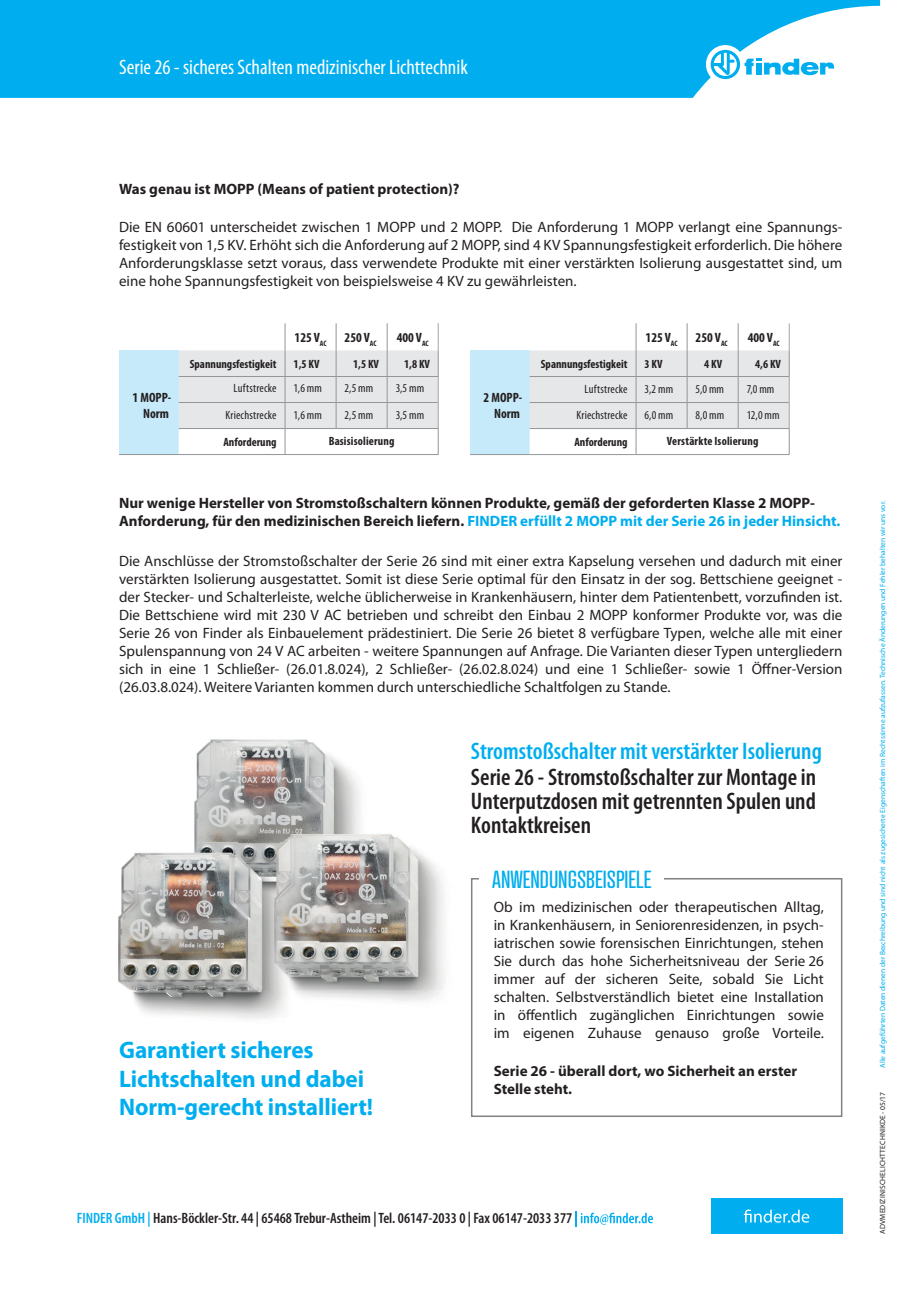
<style>
.page{position:relative;width:919px;height:1289px;background:#fff}
.page>*{position:absolute;margin:0;border:0;box-sizing:border-box;transform-origin:0 0}
.t1{font:600 condensed 24px/24px "Myriad Pro";color:#231f20;text-align:justify}
.t2{font:700 24px/28.8px "Myriad Pro";letter-spacing:-.005em;color:#00aeef}
.t3{font:600 condensed 24px "Myriad Pro";color:#00aeef}
.t4{font:24px "Atrament Std";color:#00aeef}
.t5{font:condensed 21px "Myriad Pro";color:#fff}
.t6{font:15px/18px "Myriad Pro";color:#231f20;text-align:justify}
.t7{font:700 15px/18px "Myriad Pro";color:#231f20}
.t8{font:600 condensed 15px "Myriad Pro";color:#231f20}
.t9{font:700 condensed 13.5px/16.2px "Myriad Pro";color:#231f20;text-align:right}
.t10{font:700 condensed 12px "Myriad Pro";color:#231f20}
.t11{font:condensed 12px "Myriad Pro";letter-spacing:.015em;color:#231f20}
.t12{font:7.5px "Myriad Pro";color:#00aeef}
.t13{font:7.5px "Myriad Pro";letter-spacing:.02em;color:#231f20}
.s1{color:#00aeef}
</style>
<div class="page">
<img style="left:118px;top:739px;width:327px;height:280px">
<svg style="left:0;top:0;width:880px;height:98px;background:#1ab6f0"></svg>
<div style="left:706px;top:45px;width:38px;height:39px;background:#fff;border-radius:50%"></div>
<svg style="left:710px;top:50px;width:124px;height:29px"></svg>
<div style="left:711px;top:1197px;width:131px;height:36px;background:#00aeef"></div>
<svg style="left:743px;top:1209px;width:66px;height:13px"></svg>
<svg style="left:575px;top:1211px;width:78px;height:15px"></svg>
<div style="left:471px;top:878px;width:371px;height:238px;border:2px solid #808285"></div>
<div style="left:479px;top:868px;width:185px;height:19px;background:#fff"></div>
<div style="left:119px;top:350px;width:60px;height:104px;background:#c6eafa"></div>
<hr style="left:179px;top:454px;width:106px;height:1px;background:#939598">
<hr style="left:285px;top:454px;width:51px;height:1px;background:#939598">
<hr style="left:336px;top:454px;width:51px;height:1px;background:#939598">
<hr style="left:387px;top:454px;width:51px;height:1px;background:#939598">
<svg style="left:179px;top:323px;width:260px;height:131px"></svg>
<hr style="left:119px;top:454px;width:60px;height:1px;background:#939598">
<div style="left:470px;top:350px;width:59px;height:104px;background:#c6eafa"></div>
<hr style="left:529px;top:454px;width:107px;height:1px;background:#939598">
<hr style="left:636px;top:454px;width:51px;height:1px;background:#939598">
<hr style="left:687px;top:454px;width:51px;height:1px;background:#939598">
<hr style="left:738px;top:454px;width:51px;height:1px;background:#939598">
<svg style="left:529px;top:323px;width:260px;height:131px"></svg>
<hr style="left:470px;top:454px;width:59px;height:1px;background:#939598">
<h2 class="t5" style="left:119px;top:56px;width:350px">Serie 26 - sicheres Schalten medizinischer Lichttechnik</h2>
<p class="t7" style="left:119px;top:180px;width:342px">Was genau ist MOPP (Means of patient protection)?</p>
<p class="t6" style="left:119px;top:218px;width:724px">Die EN 60601 unterscheidet zwischen 1 MOPP und 2 MOPP. Die Anforderung 1 MOPP verlangt eine Spannungs&shy;festigkeit von 1,5 KV. Erhöht sich die Anforderung auf 2 MOPP, sind 4 KV Spannungsfestigkeit erforderlich. Die höhere Anforderungsklasse setzt voraus, dass verwendete Produkte mit einer verstärkten Isolierung ausgestattet sind, um eine hohe Spannungsfestigkeit von beispielsweise 4 KV zu gewährleisten.</p>
<p class="t9" style="left:133px;top:389px;width:40px">1 MOPP-<br>Norm</p>
<p class="t9" style="left:294px;top:329px;width:33px">125 V<sub>AC</sub></p>
<p class="t9" style="left:344px;top:329px;width:33px">250 V<sub>AC</sub></p>
<p class="t9" style="left:396px;top:329px;width:33px">400 V<sub>AC</sub></p>
<p class="t10" style="left:190px;top:357px;width:88px">Spannungsfestigkeit</p>
<p class="t10" style="left:293px;top:357px;width:27px">1,5 KV</p>
<p class="t10" style="left:353px;top:357px;width:27px">1,5 KV</p>
<p class="t10" style="left:404px;top:357px;width:27px">1,8 KV</p>
<p class="t11" style="left:233px;top:382px;width:44px">Luftstrecke</p>
<p class="t11" style="left:293px;top:382px;width:30px">1,6 mm</p>
<p class="t11" style="left:344px;top:382px;width:30px">2,5 mm</p>
<p class="t11" style="left:395px;top:382px;width:30px">3,5 mm</p>
<p class="t11" style="left:225px;top:408px;width:53px">Kriechstrecke</p>
<p class="t11" style="left:293px;top:408px;width:30px">1,6 mm</p>
<p class="t11" style="left:344px;top:408px;width:30px">2,5 mm</p>
<p class="t11" style="left:395px;top:408px;width:30px">3,5 mm</p>
<p class="t10" style="left:223px;top:435px;width:55px">Anforderung</p>
<p class="t10" style="left:328px;top:434px;width:67px">Basisisolierung</p>
<p class="t9" style="left:483px;top:389px;width:40px">2 MOPP-<br>Norm</p>
<p class="t9" style="left:645px;top:329px;width:33px">125 V<sub>AC</sub></p>
<p class="t9" style="left:695px;top:329px;width:33px">250 V<sub>AC</sub></p>
<p class="t9" style="left:747px;top:329px;width:33px">400 V<sub>AC</sub></p>
<p class="t10" style="left:540px;top:357px;width:88px">Spannungsfestigkeit</p>
<p class="t10" style="left:644px;top:357px;width:19px">3 KV</p>
<p class="t10" style="left:704px;top:357px;width:19px">4 KV</p>
<p class="t10" style="left:755px;top:357px;width:27px">4,6 KV</p>
<p class="t11" style="left:584px;top:382px;width:44px">Luftstrecke</p>
<p class="t11" style="left:644px;top:382px;width:30px">3,2 mm</p>
<p class="t11" style="left:695px;top:382px;width:30px">5,0 mm</p>
<p class="t11" style="left:746px;top:382px;width:29px">7,0 mm</p>
<p class="t11" style="left:576px;top:408px;width:53px">Kriechstrecke</p>
<p class="t11" style="left:644px;top:408px;width:30px">6,0 mm</p>
<p class="t11" style="left:695px;top:408px;width:30px">8,0 mm</p>
<p class="t11" style="left:746px;top:408px;width:34px">12,0 mm</p>
<p class="t10" style="left:574px;top:435px;width:55px">Anforderung</p>
<p class="t10" style="left:667px;top:434px;width:93px">Verstärkte Isolierung</p>
<p class="t7" style="left:119px;top:494px;width:722px">Nur wenige Hersteller von Stromstoßschaltern können Produkte, gemäß der geforderten Klasse 2 MOPP-<br>Anforderung, für den medizinischen Bereich liefern. <span class="s1">FINDER erfüllt 2 MOPP mit der Serie 26 in jeder Hinsicht.</span></p>
<p class="t6" style="left:119px;top:552px;width:724px">Die Anschlüsse der Stromstoßschalter der Serie 26 sind mit einer extra Kapselung versehen und dadurch mit einer verstärkten Isolierung ausgestattet. Somit ist diese Serie optimal für den Einsatz in der sog. Bettschiene geeignet - der Stecker- und Schalterleiste, welche üblicherweise in Krankenhäusern, hinter dem Patientenbett, vorzufinden ist.<br>Die Bettschiene wird mit 230 V AC betrieben und schreibt den Einbau 2 MOPP konformer Produkte vor, was die Serie 26 von Finder als Einbauelement prädestiniert. Die Serie 26 bietet 8 verfügbare Typen, welche alle mit einer Spulenspannung von 24 V AC arbeiten - weitere Spannungen auf Anfrage. Die Varianten dieser Typen untergliedern sich in eine 1 Schließer- (26.01.8.024), 2 Schließer- (26.02.8.024) und eine 1 Schließer- sowie 1 Öffner-Version (26.03.8.024). Weitere Varianten kommen durch unterschiedliche Schaltfolgen zu Stande.</p>
<h1 class="t3" style="left:471px;top:738px;width:352px">Stromstoßschalter mit verstärkter Isolierung</h1>
<h1 class="t1" style="left:471px;top:766px;width:347px">Serie 26 - Stromstoßschalter zur Montage in Unterputzdosen mit getrennten Spulen und Kontaktkreisen</h1>
<h1 class="t2" style="left:119px;top:1035px;width:255px">Garantiert sicheres<br>Lichtschalten und dabei<br>Norm-gerecht installiert!</h1>
<h1 class="t4" style="left:492px;top:863px;width:161px">ANWENDUNGSBEISPIELE</h1>
<p class="t6" style="left:493px;top:898px;width:331px">Ob im medizinischen oder therapeutischen Alltag, in Krankenhäusern, in Seniorenresidenzen, in psych&shy;iatrischen sowie forensischen Einrichtungen, stehen Sie durch das hohe Sicherheitsniveau der Serie 26 immer auf der sicheren Seite, sobald Sie Licht schalten. Selbstverständlich bietet eine Installation in öffentlich zugänglichen Einrichtungen sowie im eigenen Zuhause genauso große Vorteile.</p>
<p class="t7" style="left:493px;top:1062px;width:305px">Serie 26 - überall dort, wo Sicherheit an erster<br>Stelle steht.</p>
<p class="t8" style="left:77px;top:1209px;width:497px"><span class="s1">FINDER GmbH |</span> Hans-Böckler-Str. 44 | 65468 Trebur-Astheim | Tel. 06147-2033 0 | Fax 06147-2033 377</p>
<p class="t12" style="left:878px;top:1067px;width:568px;rotate:-90deg">Alle aufgeführten Daten dienen der Beschreibung und sind nicht als zugesicherte Eigenschaften im Rechtssinne aufzufassen. Technische Änderungen und Fehler behalten wir uns vor.</p>
<p class="t13" style="left:878px;top:1233px;width:143px;rotate:-90deg">ADVMEDIZINISCHELICHTTECHNIKDE - 05/17</p>
</div>
